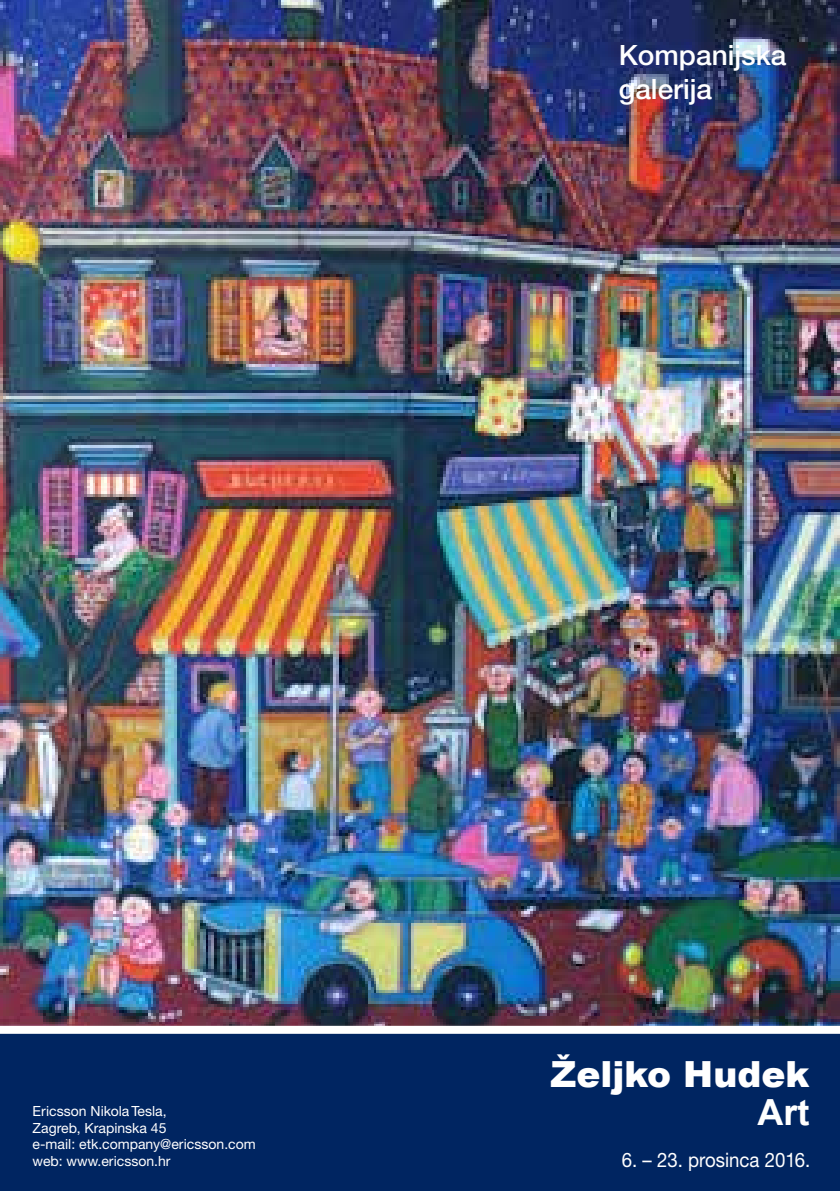
<style>
.page{position:relative;width:840px;height:1191px;background:#fff}
.page>*{position:absolute;margin:0;border:0;box-sizing:border-box;transform-origin:0 0}
.t1{font:900 36px "Arial";color:#fff}
.t2{font:700 36px "Arial";color:#fff}
.t3{font:500 28px/33.6px "Ericsson Sans";color:#fff}
.t4{font:20px "Ericsson Sans";color:#fff;scale:.93 1}
.t5{font:14px/16.8px "Ericsson Sans";color:#fff}
</style>
<div class="page">
<img style="left:0;top:0;width:839px;height:1025px">
<div style="left:0;top:1025px;width:839px;height:166px;background:#002561"></div>
<h2 class="t3" style="left:618px;top:39px;width:169px">Kompanijska galerija</h2>
<p class="t5" style="left:33px;top:1102px;width:224px">Ericsson Nikola Tesla,<br>Zagreb, Krapinska 45<br>e-mail: etk.company@ericsson.com web: www.ericsson.hr</p>
<h1 class="t1" style="left:550px;top:1047px;width:260px">Željko Hudek</h1>
<h1 class="t2" style="left:757px;top:1088px;width:53px">Art</h1>
<h3 class="t4" style="left:621px;top:1149px;width:204px">6. – 23. prosinca 2016.</h3>
</div>
